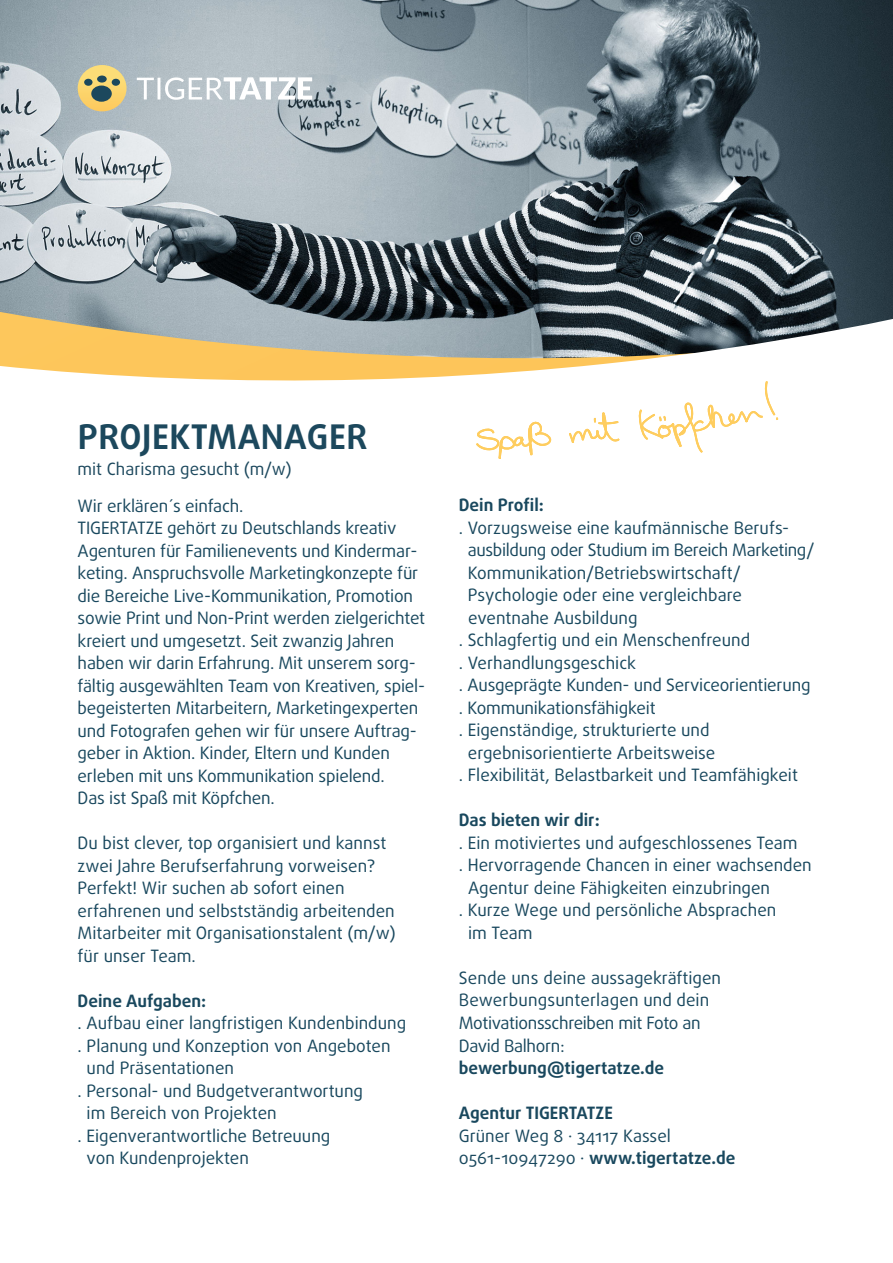
<style>
.page{position:relative;width:893px;height:1263px;background:#fff}
.page>*{position:absolute;margin:0;border:0;box-sizing:border-box;transform-origin:0 0}
.t1{font:700 34.05px "Daxline OT";letter-spacing:.015em;color:#1c485d}
.t2{font:17.1px/22.5px "Daxline OT";letter-spacing:-.005em;color:#19485e}
.t3{font:700 17.1px "Daxline OT";color:#19485e}
.t4{font:16.95px "Daxline OT";color:#1c485d}
.s1{font-weight:700}
</style>
<div class="page">
<img style="left:0;top:0;width:893px;height:279px">
<svg style="left:0;top:279px;width:893px;height:162px"></svg>
<svg style="left:78px;top:65px;width:49px;height:46px;background:#e4cc82"></svg>
<div style="left:97px;top:75px;width:10px;height:8px;background:#1c485d;border-radius:50%"></div>
<div style="left:112px;top:79px;width:8px;height:7px;background:#1c485d;border-radius:50%"></div>
<div style="left:84px;top:79px;width:9px;height:7px;background:#1c485d;border-radius:50%"></div>
<div style="left:91px;top:86px;width:21px;height:16px;background:#1c485d;border-radius:50%"></div>
<svg style="left:137px;top:78px;width:17px;height:21px"></svg>
<hr style="left:158px;top:78px;width:2px;height:22px;background:#fff">
<svg style="left:165px;top:77px;width:147px;height:23px"></svg>
<svg style="left:569px;top:412px;width:51px;height:31px"></svg>
<svg style="left:638px;top:362px;width:140px;height:91px"></svg>
<svg style="left:474px;top:415px;width:77px;height:44px"></svg>
<h1 class="t1" style="left:78px;top:416px;width:291px">PROJEKTMANAGER</h1>
<p class="t4" style="left:78px;top:458px;width:216px">mit Charisma gesucht (m/w)</p>
<p class="t2" style="left:78px;top:494px;width:349px">Wir erklären´s einfach.<br>TIGERTATZE gehört zu Deutschlands kreativ Agenturen für Familienevents und Kindermar&shy;keting. Anspruchsvolle Marketingkonzepte für die Bereiche Live-Kommunikation, Promotion sowie Print und Non-Print werden zielgerichtet kreiert und umgesetzt. Seit zwanzig Jahren haben wir darin Erfahrung. Mit unserem sorg&shy;fältig ausgewählten Team von Kreativen, spiel&shy;begeisterten Mitarbeitern, Marketingexperten und Fotografen gehen wir für unsere Auftrag&shy;geber in Aktion. Kinder, Eltern und Kunden erleben mit uns Kommunikation spielend.<br>Das ist Spaß mit Köpfchen.</p>
<p class="t2" style="left:78px;top:832px;width:320px">Du bist clever, top organisiert und kannst zwei Jahre Berufserfahrung vorweisen?<br>Perfekt! Wir suchen ab sofort einen erfahrenen und selbstständig arbeitenden Mitarbeiter mit Organisationstalent (m/w) für unser Team.</p>
<p class="t3" style="left:78px;top:990px;width:130px">Deine Aufgaben:</p>
<p class="t2" style="left:78px;top:1012px;width:330px">. Aufbau einer langfristigen Kundenbindung</p>
<p class="t2" style="left:78px;top:1034px;width:314px">. Planung und Konzeption von Angeboten</p>
<p class="t2" style="left:87px;top:1057px;width:149px">und Präsentationen</p>
<p class="t2" style="left:78px;top:1079px;width:287px">. Personal- und Budgetverantwortung</p>
<p class="t2" style="left:87px;top:1102px;width:192px">im Bereich von Projekten</p>
<p class="t2" style="left:78px;top:1124px;width:254px">. Eigenverantwortliche Betreuung</p>
<p class="t2" style="left:87px;top:1147px;width:164px">von Kundenprojekten</p>
<p class="t3" style="left:459px;top:495px;width:87px">Dein Profil:</p>
<p class="t2" style="left:459px;top:516px;width:332px">. Vorzugsweise eine kaufmännische Berufs-</p>
<p class="t2" style="left:468px;top:539px;width:348px">ausbildung oder Studium im Bereich Marketing/</p>
<p class="t2" style="left:468px;top:561px;width:275px">Kommunikation/Betriebswirtschaft/</p>
<p class="t2" style="left:468px;top:584px;width:276px">Psychologie oder eine vergleichbare</p>
<p class="t2" style="left:468px;top:606px;width:171px">eventnahe Ausbildung</p>
<p class="t2" style="left:459px;top:629px;width:293px">. Schlagfertig und ein Menschenfreund</p>
<p class="t2" style="left:459px;top:651px;width:179px">. Verhandlungsgeschick</p>
<p class="t2" style="left:459px;top:674px;width:353px">. Ausgeprägte Kunden- und Serviceorientierung</p>
<p class="t2" style="left:459px;top:696px;width:198px">. Kommunikationsfähigkeit</p>
<p class="t2" style="left:459px;top:719px;width:252px">. Eigenständige, strukturierte und</p>
<p class="t2" style="left:468px;top:741px;width:249px">ergebnisorientierte Arbeitsweise</p>
<p class="t2" style="left:459px;top:764px;width:341px">. Flexibilität, Belastbarkeit und Teamfähigkeit</p>
<p class="t3" style="left:459px;top:810px;width:142px">Das bieten wir dir:</p>
<p class="t2" style="left:459px;top:831px;width:340px">. Ein motiviertes und aufgeschlossenes Team</p>
<p class="t2" style="left:459px;top:854px;width:354px">. Hervorragende Chancen in einer wachsenden</p>
<p class="t2" style="left:468px;top:876px;width:304px">Agentur deine Fähigkeiten einzubringen</p>
<p class="t2" style="left:459px;top:899px;width:319px">. Kurze Wege und persönliche Absprachen</p>
<p class="t2" style="left:468px;top:921px;width:66px">im Team</p>
<p class="t2" style="left:459px;top:966px;width:264px">Sende uns deine aussagekräftigen<br>Bewerbungsunterlagen und dein<br>Motivationsschreiben mit Foto an<br>David Balhorn:</p>
<p class="t3" style="left:459px;top:1057px;width:207px">bewerbung@tigertatze.de</p>
<p class="t3" style="left:459px;top:1102px;width:156px">Agentur TIGERTATZE</p>
<p class="t2" style="left:459px;top:1124px;width:278px">Grüner Weg 8 · 34117 Kassel<br>0561-10947290 · <span class="s1">www.tigertatze.de</span></p>
</div>
